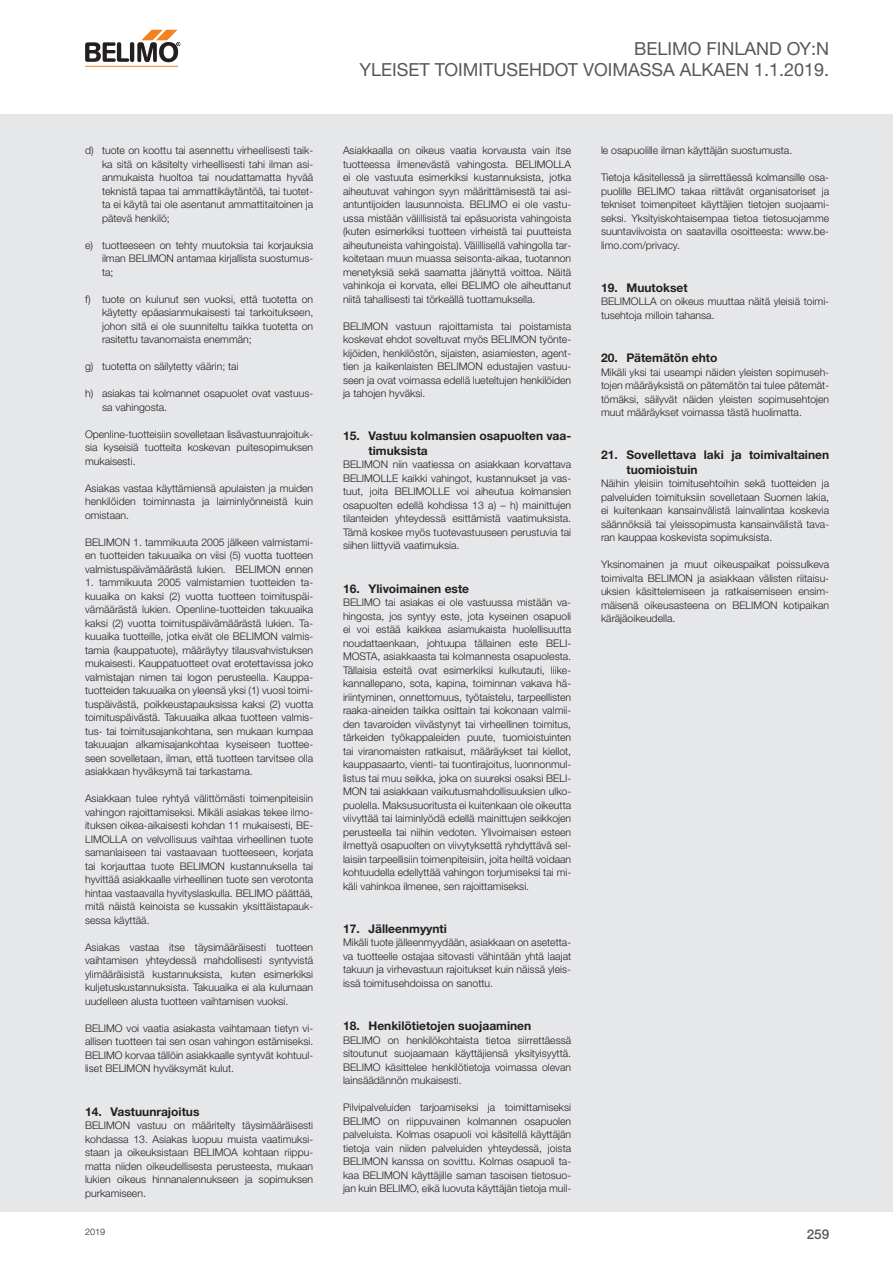
<style>
.page{position:relative;width:893px;height:1263px;background:#fff}
.page>*{position:absolute;margin:0;border:0;box-sizing:border-box;transform-origin:0 0}
.t1{font:18px/21px "Helvetica Neue LTW1 G";color:#57585a;text-align:right}
.t2{font:500 13.5px "Helvetica Neue LTW1 G";color:#57585a}
.t3{font:700 12px/14.4px "Helvetica Neue LTW1 G";color:#231f20}
.t4{font:300 10.5px/13.5px "Helvetica Neue LTW1 G";color:#231f20;text-align:justify}
.t5{font:300 9px "Helvetica Neue LTW1 G";color:#231f20}
</style>
<div class="page">
<hr style="left:85px;top:66px;width:93px;height:1px;background:#f58220">
<svg style="left:85px;top:30px;width:95px;height:33px"></svg>
<div style="left:0;top:115px;width:893px;height:1097px;background:#e6e7e9"></div>
<p class="t4" style="left:102px;top:144px;width:213px;text-indent:-17px">d) tuote on koottu tai asennettu virheellisesti taik&shy;ka sitä on käsitelty virheellisesti tahi ilman asi&shy;anmukaista huoltoa tai noudattamatta hyvää teknistä tapaa tai ammattikäytäntöä, tai tuotet&shy;ta ei käytä tai ole asentanut ammattitaitoinen ja pätevä henkilö;</p>
<p class="t4" style="left:102px;top:238px;width:213px;text-indent:-17px">e) tuotteeseen on tehty muutoksia tai korjauksia ilman BELIMON antamaa kirjallista suostumus&shy;ta;</p>
<p class="t4" style="left:102px;top:292px;width:213px;text-indent:-17px">f) tuote on kulunut sen vuoksi, että tuotetta on käytetty epäasianmukaisesti tai tarkoitukseen, johon sitä ei ole suunniteltu taikka tuotetta on rasitettu tavanomaista enemmän;</p>
<p class="t4" style="left:85px;top:360px;width:155px">g) tuotetta on säilytetty väärin; tai</p>
<p class="t4" style="left:102px;top:387px;width:213px;text-indent:-17px">h) asiakas tai kolmannet osapuolet ovat vastuus&shy;sa vahingosta.</p>
<p class="t4" style="left:85px;top:427px;width:230px">Openline-tuotteisiin sovelletaan lisävastuunrajoituk&shy;sia kyseisiä tuotteita koskevan puitesopimuksen mukaisesti.</p>
<p class="t4" style="left:85px;top:481px;width:230px">Asiakas vastaa käyttämiensä apulaisten ja muiden henkilöiden toiminnasta ja laiminlyönneistä kuin omistaan.</p>
<p class="t4" style="left:85px;top:535px;width:230px">BELIMON 1. tammikuuta 2005 jälkeen valmistami&shy;en tuotteiden takuuaika on viisi (5) vuotta tuotteen valmistuspäivämäärästä lukien. BELIMON ennen</p>
<p class="t4" style="left:85px;top:576px;width:230px">1. tammikuuta 2005 valmistamien tuotteiden ta&shy;kuuaika on kaksi (2) vuotta tuotteen toimituspäi&shy;vämäärästä lukien. Openline-tuotteiden takuuaika kaksi (2) vuotta toimituspäivämäärästä lukien. Ta&shy;kuuaika tuotteille, jotka eivät ole BELIMON valmis&shy;tamia (kauppatuote), määräytyy tilausvahvistuksen mukaisesti. Kauppatuotteet ovat erotettavissa joko valmistajan nimen tai logon perusteella. Kauppa&shy;tuotteiden takuuaika on yleensä yksi (1) vuosi toimi&shy;tuspäivästä, poikkeustapauksissa kaksi (2) vuotta toimituspäivästä. Takuuaika alkaa tuotteen valmis&shy;tus- tai toimitusajankohtana, sen mukaan kumpaa takuuajan alkamisajankohtaa kyseiseen tuottee&shy;seen sovelletaan, ilman, että tuotteen tarvitsee olla asiakkaan hyväksymä tai tarkastama.</p>
<p class="t4" style="left:85px;top:792px;width:230px">Asiakkaan tulee ryhtyä välittömästi toimenpiteisiin vahingon rajoittamiseksi. Mikäli asiakas tekee ilmo&shy;ituksen oikea-aikaisesti kohdan 11 mukaisesti, BE-LIMOLLA on velvollisuus vaihtaa virheellinen tuote samanlaiseen tai vastaavaan tuotteeseen, korjata tai korjauttaa tuote BELIMON kustannuksella tai hyvittää asiakkaalle virheellinen tuote sen verotonta hintaa vastaavalla hyvityslaskulla. BELIMO päättää, mitä näistä keinoista se kussakin yksittäistapauk&shy;sessa käyttää.</p>
<p class="t4" style="left:85px;top:940px;width:230px">Asiakas vastaa itse täysimääräisesti tuotteen vaihtamisen yhteydessä mahdollisesti syntyvistä ylimääräisistä kustannuksista, kuten esimerkiksi kuljetuskustannuksista. Takuuaika ei ala kulumaan uudelleen alusta tuotteen vaihtamisen vuoksi.</p>
<p class="t4" style="left:85px;top:1021px;width:230px">BELIMO voi vaatia asiakasta vaihtamaan tietyn vi&shy;allisen tuotteen tai sen osan vahingon estämiseksi.<br>BELIMO korvaa tällöin asiakkaalle syntyvät kohtuul&shy;liset BELIMON hyväksymät kulut.</p>
<p class="t3" style="left:85px;top:1104px;width:116px">14. Vastuunrajoitus</p>
<p class="t4" style="left:85px;top:1118px;width:230px">BELIMON vastuu on määritelty täysimääräisesti kohdassa 13. Asiakas luopuu muista vaatimuksi&shy;staan ja oikeuksistaan BELIMOA kohtaan riippu&shy;matta niiden oikeudellisesta perusteesta, mukaan lukien oikeus hinnanalennukseen ja sopimuksen purkamiseen.</p>
<h1 class="t1" style="left:359px;top:38px;width:471px">BELIMO FINLAND OY:N<br>YLEISET TOIMITUSEHDOT VOIMASSA ALKAEN 1.1.2019.</h1>
<p class="t4" style="left:343px;top:144px;width:230px">Asiakkaalla on oikeus vaatia korvausta vain itse tuotteessa ilmenevästä vahingosta. BELIMOLLA ei ole vastuuta esimerkiksi kustannuksista, jotka aiheutuvat vahingon syyn määrittämisestä tai asi&shy;antuntijoiden lausunnoista. BELIMO ei ole vastu&shy;ussa mistään välillisistä tai epäsuorista vahingoista (kuten esimerkiksi tuotteen virheistä tai puutteista aiheutuneista vahingoista). Välillisellä vahingolla tar&shy;koitetaan muun muassa seisonta-aikaa, tuotannon menetyksiä sekä saamatta jäänyttä voittoa. Näitä vahinkoja ei korvata, ellei BELIMO ole aiheuttanut niitä tahallisesti tai törkeällä tuottamuksella.</p>
<p class="t4" style="left:343px;top:319px;width:230px">BELIMON vastuun rajoittamista tai poistamista koskevat ehdot soveltuvat myös BELIMON työnte&shy;kijöiden, henkilöstön, sijaisten, asiamiesten, agent&shy;tien ja kaikenlaisten BELIMON edustajien vastuu&shy;seen ja ovat voimassa edellä lueteltujen henkilöiden ja tahojen hyväksi.</p>
<p class="t3" style="left:369px;top:429px;width:204px;text-indent:-26px">15. Vastuu kolmansien osapuolten vaa&shy;timuksista</p>
<p class="t4" style="left:343px;top:458px;width:230px">BELIMON niin vaatiessa on asiakkaan korvattava BELIMOLLE kaikki vahingot, kustannukset ja vas&shy;tuut, joita BELIMOLLE voi aiheutua kolmansien osapuolten edellä kohdissa 13 a) – h) mainittujen tilanteiden yhteydessä esittämistä vaatimuksista.<br>Tämä koskee myös tuotevastuuseen perustuvia tai siihen liittyviä vaatimuksia.</p>
<p class="t3" style="left:343px;top:581px;width:128px">16. Ylivoimainen este</p>
<p class="t4" style="left:343px;top:595px;width:230px">BELIMO tai asiakas ei ole vastuussa mistään va&shy;hingosta, jos syntyy este, jota kyseinen osapuoli ei voi estää kaikkea asiamukaista huolellisuutta noudattaenkaan, johtuupa tällainen este BELI-MOSTA, asiakkaasta tai kolmannesta osapuolesta.<br>Tällaisia esteitä ovat esimerkiksi kulkutauti, liike&shy;kannallepano, sota, kapina, toiminnan vakava hä&shy;iriintyminen, onnettomuus, työtaistelu, tarpeellisten raaka-aineiden taikka osittain tai kokonaan valmii&shy;den tavaroiden viivästynyt tai virheellinen toimitus, tärkeiden työkappaleiden puute, tuomioistuinten tai viranomaisten ratkaisut, määräykset tai kiellot, kauppasaarto, vienti- tai tuontirajoitus, luonnonmul&shy;listus tai muu seikka, joka on suureksi osaksi BELI-MON tai asiakkaan vaikutusmahdollisuuksien ulko&shy;puolella. Maksusuoritusta ei kuitenkaan ole oikeutta viivyttää tai laiminlyödä edellä mainittujen seikkojen perusteella tai niihin vedoten. Ylivoimaisen esteen ilmettyä osapuolten on viivytyksettä ryhdyttävä sel&shy;laisiin tarpeellisiin toimenpiteisiin, joita heiltä voidaan kohtuudella edellyttää vahingon torjumiseksi tai mi&shy;käli vahinkoa ilmenee, sen rajoittamiseksi.</p>
<p class="t3" style="left:343px;top:921px;width:105px">17. Jälleenmyynti</p>
<p class="t4" style="left:343px;top:936px;width:230px">Mikäli tuote jälleenmyydään, asiakkaan on asetetta&shy;va tuotteelle ostajaa sitovasti vähintään yhtä laajat takuun ja virhevastuun rajoitukset kuin näissä yleis&shy;issä toimitusehdoissa on sanottu.</p>
<p class="t3" style="left:343px;top:1018px;width:190px">18. Henkilötietojen suojaaminen</p>
<p class="t4" style="left:343px;top:1033px;width:230px">BELIMO on henkilökohtaista tietoa siirrettäessä sitoutunut suojaamaan käyttäjiensä yksityisyyttä.<br>BELIMO käsittelee henkilötietoja voimassa olevan lainsäädännön mukaisesti.</p>
<p class="t4" style="left:343px;top:1100px;width:230px">Pilvipalveluiden tarjoamiseksi ja toimittamiseksi BELIMO on riippuvainen kolmannen osapuolen palveluista. Kolmas osapuoli voi käsitellä käyttäjän tietoja vain niiden palveluiden yhteydessä, joista BELIMON kanssa on sovittu. Kolmas osapuoli ta&shy;kaa BELIMON käyttäjille saman tasoisen tietosuo&shy;jan kuin BELIMO, eikä luovuta käyttäjän tietoja muil-</p>
<p class="t4" style="left:601px;top:144px;width:193px">le osapuolille ilman käyttäjän suostumusta.</p>
<p class="t4" style="left:601px;top:171px;width:230px">Tietoja käsitellessä ja siirrettäessä kolmansille osa&shy;puolille BELIMO takaa riittävät organisatoriset ja tekniset toimenpiteet käyttäjien tietojen suojaami&shy;seksi. Yksityiskohtaisempaa tietoa tietosuojamme suuntaviivoista on saatavilla osoitteesta: www.be&shy;limo.com/privacy.</p>
<p class="t3" style="left:601px;top:280px;width:88px">19. Muutokset</p>
<p class="t4" style="left:601px;top:295px;width:230px">BELIMOLLA on oikeus muuttaa näitä yleisiä toimi&shy;tusehtoja milloin tahansa.</p>
<p class="t3" style="left:601px;top:351px;width:118px">20. Pätemätön ehto</p>
<p class="t4" style="left:601px;top:365px;width:230px">Mikäli yksi tai useampi näiden yleisten sopimuseh&shy;tojen määräyksistä on pätemätön tai tulee pätemät&shy;tömäksi, säilyvät näiden yleisten sopimusehtojen muut määräykset voimassa tästä huolimatta.</p>
<p class="t3" style="left:626px;top:448px;width:204px;text-indent:-26px">21. Sovellettava laki ja toimivaltainen tuomioistuin</p>
<p class="t4" style="left:601px;top:477px;width:230px">Näihin yleisiin toimitusehtoihin sekä tuotteiden ja palveluiden toimituksiin sovelletaan Suomen lakia, ei kuitenkaan kansainvälistä lainvalintaa koskevia säännöksiä tai yleissopimusta kansainvälistä tava&shy;ran kauppaa koskevista sopimuksista.</p>
<p class="t4" style="left:601px;top:558px;width:230px">Yksinomainen ja muut oikeuspaikat poissulkeva toimivalta BELIMON ja asiakkaan välisten riitaisu&shy;uksien käsittelemiseen ja ratkaisemiseen ensim&shy;mäisenä oikeusasteena on BELIMON kotipaikan käräjäoikeudella.</p>
<p class="t5" style="left:85px;top:1227px;width:22px">2019</p>
<p class="t2" style="left:807px;top:1226px;width:24px">259</p>
</div>
